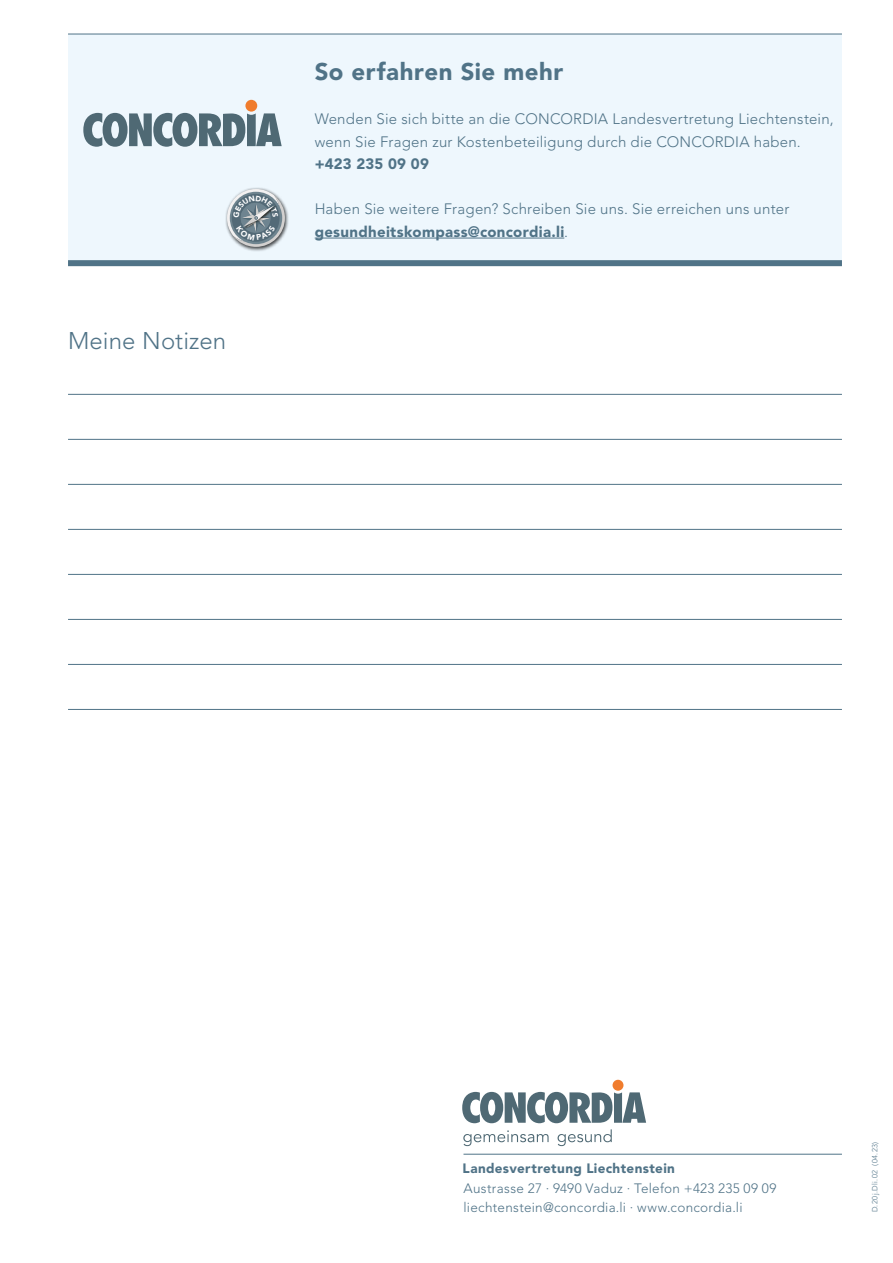
<style>
.page{position:relative;width:893px;height:1263px;background:#fff}
.page>*{position:absolute;margin:0;border:0;box-sizing:border-box;transform-origin:0 0}
.t1{font:900 24px "Avenir";letter-spacing:.025em;color:#507387}
.t2{font:300 24px "Avenir";letter-spacing:.005em;color:#507387}
.t3{font:300 15px/22.5px "Avenir";letter-spacing:.015em;color:#507387}
.t4{font:300 13.5px/19.5px "Avenir";letter-spacing:.02em;color:#507387}
.t5{font:300 7.5px "Avenir";letter-spacing:.055em;color:#507387}
.s1{font-weight:900}
</style>
<div class="page">
<div style="left:68px;top:34px;width:774px;height:229px;background:#eef7fd"></div>
<div style="left:68px;top:260px;width:774px;height:6px;background:#507387"></div>
<hr style="left:68px;top:34px;width:774px;height:1px;background:#507387">
<hr style="left:315px;top:238px;width:249px;height:1px;background:#507387">
<svg style="left:462px;top:1092px;width:184px;height:31px"></svg>
<div style="left:613px;top:1080px;width:10px;height:11px;background:#f07c2d;border-radius:50%"></div>
<svg style="left:463px;top:1130px;width:86px;height:16px"></svg>
<svg style="left:558px;top:1129px;width:54px;height:17px"></svg>
<hr style="left:463px;top:1154px;width:379px;height:1px;background:#507387">
<hr style="left:68px;top:394px;width:774px;height:1px;background:#507387">
<hr style="left:68px;top:439px;width:774px;height:1px;background:#507387">
<hr style="left:68px;top:484px;width:774px;height:1px;background:#507387">
<hr style="left:68px;top:529px;width:774px;height:1px;background:#507387">
<hr style="left:68px;top:574px;width:774px;height:1px;background:#507387">
<hr style="left:68px;top:619px;width:774px;height:1px;background:#507387">
<hr style="left:68px;top:664px;width:774px;height:1px;background:#507387">
<hr style="left:68px;top:709px;width:774px;height:1px;background:#507387">
<div style="left:225px;top:187px;width:65px;height:65px;background:#000;opacity:.75"></div>
<svg style="left:83px;top:113px;width:199px;height:34px"></svg>
<div style="left:245px;top:100px;width:12px;height:12px;background:#f07c2d;border-radius:50%"></div>
<svg style="left:227px;top:189px;width:58px;height:58px"></svg>
<p class="t2" style="left:68px;top:327px;width:160px">Meine Notizen</p>
<p class="t1" style="left:315px;top:57px;width:250px">So erfahren Sie mehr</p>
<p class="t3" style="left:315px;top:108px;width:520px">Wenden Sie sich bitte an die CONCORDIA Landesvertretung Liechtenstein, wenn Sie Fragen zur Kostenbeteiligung durch die CONCORDIA haben. <span class="s1">+423 235 09 09</span></p>
<p class="t3" style="left:315px;top:198px;width:476px">Haben Sie weitere Fragen? Schreiben Sie uns. Sie erreichen uns unter <span class="s1">gesundheitskompass@concordia.li</span>.</p>
<p class="t4" style="left:463px;top:1159px;width:315px"><span class="s1">Landesvertretung Liechtenstein<br></span>Austrasse 27 · 9490 Vaduz · Telefon +423 235 09 09 liechtenstein@concordia.li · www.concordia.li</p>
<p class="t5" style="left:870px;top:1212px;width:72px;rotate:-90deg">D.20j.Dli.02 (04.23)</p>
</div>
